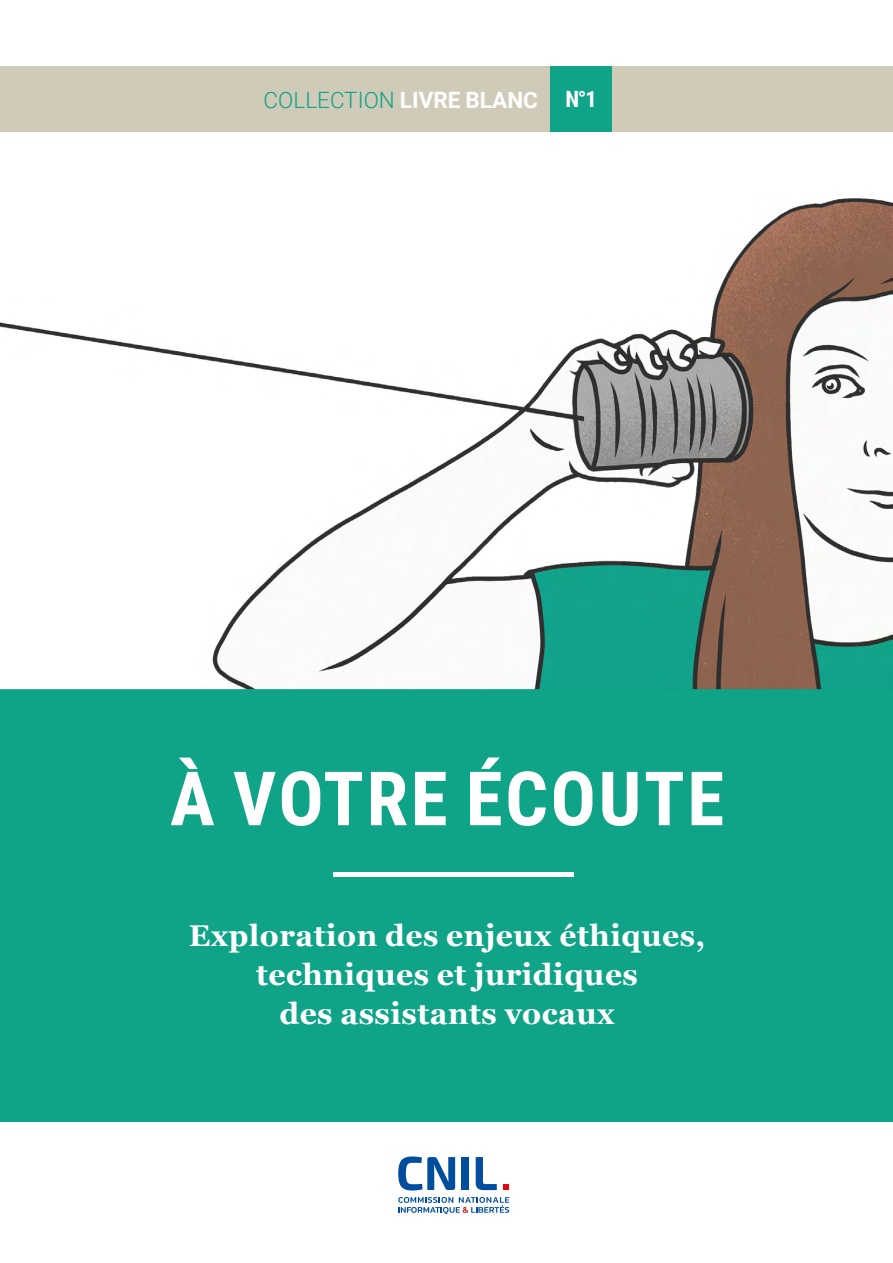
<style>
.page{position:relative;width:893px;height:1263px;background:#fff}
.page>*{position:absolute;margin:0;border:0;box-sizing:border-box;transform-origin:0 0}
.t1{font:700 75px "Roboto Condensed";letter-spacing:.035em;color:#fff}
.t2{font:700 30px/39px "Georgia";letter-spacing:.015em;color:#fff;text-align:center}
.t3{font:300 22.5px "Roboto";color:#0fa388}
.s1{font-weight:700;color:#fff}
.s2{font-family:"Roboto Condensed";font-weight:700;color:#fff}
</style>
<div class="page">
<div style="left:0;top:689px;width:893px;height:432px;background:#0fa388"></div>
<div style="left:0;top:66px;width:893px;height:65px;background:#d0cab8"></div>
<hr style="left:333px;top:872px;width:241px;height:4px;background:#fff">
<svg style="left:398px;top:1197px;width:111px;height:17px"></svg>
<svg style="left:503px;top:1184px;width:6px;height:6px"></svg>
<svg style="left:398px;top:1156px;width:57px;height:34px"></svg>
<div style="left:462px;top:1157px;width:7px;height:33px;background:#004d9d"></div>
<svg style="left:476px;top:1157px;width:21px;height:33px"></svg>
<img style="left:0;top:198px;width:893px;height:491px">
<div style="left:550px;top:66px;width:62px;height:66px;background:#0fa388"></div>
<p class="t3" style="left:264px;top:84px;width:335px">COLLECTION <span class="s1">LIVRE BLANC</span> <span class="s2">N°1</span></p>
<h1 class="t1" style="left:170px;top:746px;width:556px">À VOTRE ÉCOUTE</h1>
<p class="t2" style="left:189px;top:914px;width:518px">Exploration des enjeux éthiques, techniques et juridiques<br>des assistants vocaux</p>
</div>
